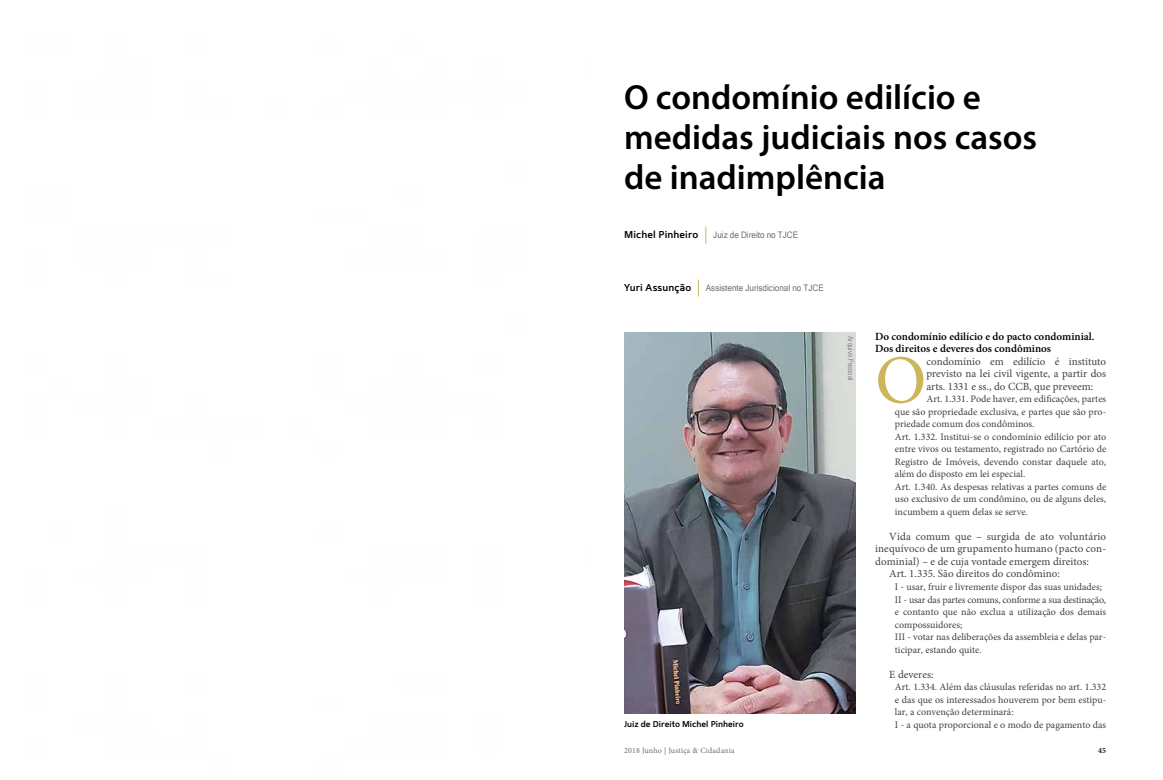
<style>
.page{position:relative;width:1163px;height:780px;background:#fff}
.page>*{position:absolute;margin:0;border:0;box-sizing:border-box;transform-origin:0 0}
.t1{font:68.7px "Minion Pro";color:#cdb65a}
.t2{font:600 35px/40px "Myriad Pro";color:#000}
.t3{font:11px/12.5px "Minion Pro";color:#414042;text-align:justify}
.t4{font:600 11px/12.5px "Minion Pro";color:#000}
.t5{font:10px/12.5px "Minion Pro";color:#414042}
.t6{font:600 10px "Mentone";letter-spacing:.015em;color:#000}
.t7{font:9px "Microsoft Sans Serif";color:#6d6e71;scale:.9 1}
.t8{font:600 8.5px "Mentone";color:#000}
.t9{font:8px "Minion Pro";letter-spacing:.02em;color:#6d6e71}
.t10{font:600 8px "Minion Pro";color:#000}
.t11{font:300 condensed 7.5px "Zurich BT";letter-spacing:.015em;color:#6d6e71}
</style>
<div class="page">
<svg style="left:705px;top:226px;width:1px;height:17px"></svg>
<svg style="left:698px;top:279px;width:1px;height:17px"></svg>
<img style="left:624px;top:332px;width:231px;height:381px">
<h2 class="t2" style="left:624px;top:76px;width:414px">O condomínio edilício e medidas judiciais nos casos de inadimplência</h2>
<p class="t6" style="left:624px;top:228px;width:76px">Michel Pinheiro</p>
<p class="t7" style="left:713px;top:229px;width:96px">Juiz de Direito no TJCE</p>
<p class="t6" style="left:624px;top:281px;width:69px">Yuri Assunção</p>
<p class="t7" style="left:705px;top:282px;width:132px">Assistente Jurisdicional no TJCE</p>
<p class="t8" style="left:624px;top:718px;width:121px">Juiz de Direito Michel Pinheiro</p>
<p class="t11" style="left:855px;top:336px;width:46px;rotate:90deg">Arquivo Pessoal</p>
<p class="t4" style="left:874px;top:330px;width:221px">Do condomínio edilício e do pacto condominial.<br>Dos direitos e deveres dos condôminos</p>
<h1 class="t1" style="left:874px;top:334px;width:53px">O</h1>
<p class="t3" style="left:926px;top:355px;width:181px">condomínio em edilício é instituto previsto na lei civil vigente, a partir dos arts. 1331 e ss., do CCB, que preveem:</p>
<p class="t5" style="left:894px;top:393px;width:213px;text-indent:31px">Art. 1.331. Pode haver, em edificações, partes que são propriedade exclusiva, e partes que são pro&shy;priedade comum dos condôminos.<br>Art. 1.332. Institui-se o condomínio edilício por ato entre vivos ou testamento, registrado no Cartório de Registro de Imóveis, devendo constar daquele ato, além do disposto em lei especial.<br>Art. 1.340. As despesas relativas a partes comuns de uso exclusivo de um condômino, ou de alguns deles, incumbem a quem delas se serve.</p>
<p class="t3" style="left:889px;top:530px;width:218px">Vida comum que – surgida de ato voluntário</p>
<p class="t3" style="left:874px;top:542px;width:233px">inequívoco de um grupamento humano (pacto con-</p>
<p class="t3" style="left:874px;top:555px;width:215px">dominial) – e de cuja vontade emergem direitos:</p>
<p class="t3" style="left:889px;top:567px;width:172px">Art. 1.335. São direitos do condômino:</p>
<p class="t5" style="left:894px;top:580px;width:213px">I - usar, fruir e livremente dispor das suas unidades; II - usar das partes comuns, conforme a sua destinação, e contanto que não exclua a utilização dos demais compossuidores;<br>III - votar nas deliberações da assembleia e delas par&shy;ticipar, estando quite.</p>
<p class="t3" style="left:889px;top:667px;width:46px">E deveres:</p>
<p class="t5" style="left:894px;top:680px;width:213px">Art. 1.334. Além das cláusulas referidas no art. 1.332 e das que os interessados houverem por bem estipu&shy;lar, a convenção determinará:<br>I - a quota proporcional e o modo de pagamento das</p>
<p class="t9" style="left:624px;top:745px;width:112px">2018 Junho | Justiça &amp; Cidadania</p>
<p class="t10" style="left:1097px;top:744px;width:10px">45</p>
</div>
